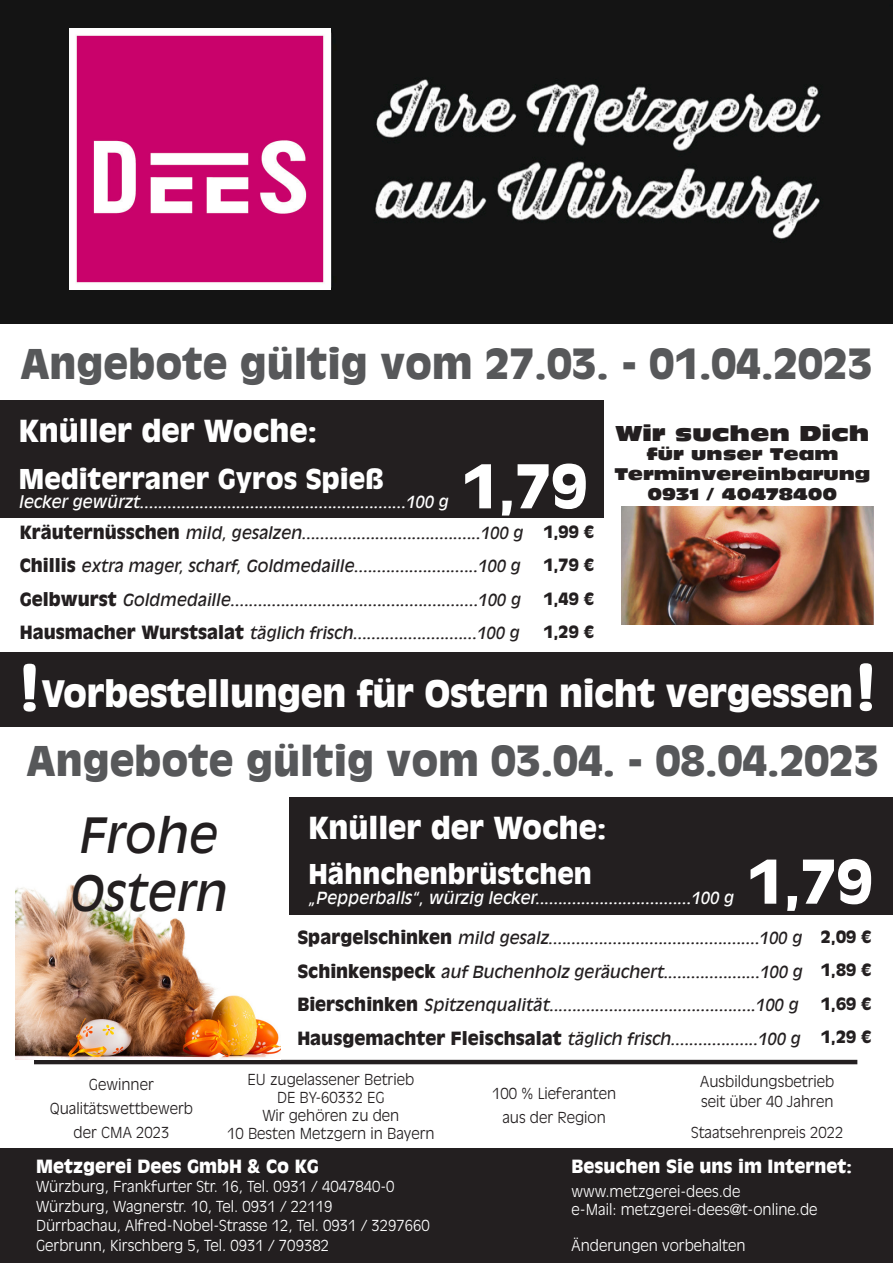
<style>
.page{position:relative;width:893px;height:1263px;background:#fff}
.page>*{position:absolute;margin:0;border:0;box-sizing:border-box;transform-origin:0 0}
.t1{font:900 58.5px "Antique Olive Std";color:#fff}
.t2{font:italic 48px/57.6px "Antique Olive Std";color:#231f20}
.t3{font:900 40.5px "Antique Olive Std";color:#57585a}
.t4{font:900 36px "Antique Olive Std";letter-spacing:-.01em;color:#fff}
.t5{font:900 30px "Antique Olive Std";color:#fff}
.t6{font:900 27px "Antique Olive Std";color:#fff}
.t7{font:21px "Antique Olive Std Nord";color:#231f20}
.t8{font:900 18px "Antique Olive Std";color:#fff}
.t9{font:italic 16.5px/33.5px "Antique Olive Std";color:#231f20}
.t10{font:italic 16.5px "Antique Olive Std";color:#fff}
.t11{font:16.5px/19.8px "Antique Olive Std Nord";color:#231f20;text-align:center}
.t12{font:900 16.5px/33.5px "Antique Olive Std";color:#231f20;text-align:justify}
.t13{font:300 15px/19.5px "Antique Olive Std";color:#fff}
.t14{font:300 15px/24px "Antique Olive Std";color:#231f20;text-align:center}
.s1{font-weight:900;font-style:normal;font-size:18px}
.s2{font-size:63px}
</style>
<div class="page">
<img style="left:0;top:0;width:893px;height:323px">
<div style="left:0;top:1148px;width:893px;height:115px;background:#231f20"></div>
<hr style="left:34px;top:1060px;width:823px;height:4px;background:#231f20">
<img style="left:622px;top:506px;width:252px;height:118px">
<img style="left:70px;top:28px;width:261px;height:261px">
<div style="left:289px;top:797px;width:604px;height:117px;background:#231f20"></div>
<div style="left:0;top:653px;width:893px;height:74px;background:#231f20"></div>
<div style="left:0;top:400px;width:603px;height:118px;background:#231f20"></div>
<img style="left:16px;top:884px;width:265px;height:176px">
<h3 class="t3" style="left:20px;top:340px;width:854px">Angebote gültig vom 27.03. - 01.04.2023</h3>
<h3 class="t5" style="left:19px;top:413px;width:300px">Knüller der Woche:</h3>
<h3 class="t6" style="left:19px;top:462px;width:366px">Mediterraner Gyros Spieß</h3>
<p class="t10" style="left:19px;top:492px;width:431px">lecker gewürzt..........................................................100 g</p>
<h1 class="t1" style="left:462px;top:452px;width:127px">1,79</h1>
<p class="t7" style="left:615px;top:420px;width:256px">Wir suchen Dich</p>
<p class="t11" style="left:614px;top:444px;width:258px">für unser Team<br>Terminvereinbarung<br>0931 / 40478400</p>
<p class="t9" style="left:20px;top:516px;width:505px"><span class="s1">Kräuternüsschen</span> mild, gesalzen.......................................100 g <span class="s1">Chillis</span> extra mager, scharf, Goldmedaille...........................100 g <span class="s1">Gelbwurst</span> Goldmedaille......................................................100 g <span class="s1">Hausmacher Wurstsalat</span> täglich frisch...........................100 g</p>
<p class="t12" style="left:543px;top:515px;width:52px">1,99 € 1,79 € 1,49 € 1,29 €</p>
<h3 class="t4" style="left:16px;top:672px;width:866px"><span class="s2">!</span>Vorbestellungen für Ostern nicht vergessen<span class="s2">!</span></h3>
<h3 class="t3" style="left:27px;top:736px;width:854px">Angebote gültig vom 03.04. - 08.04.2023</h3>
<h3 class="t5" style="left:308px;top:810px;width:300px">Knüller der Woche:</h3>
<h3 class="t6" style="left:308px;top:858px;width:285px">Hähnchenbrüstchen</h3>
<p class="t10" style="left:308px;top:888px;width:427px">„Pepperballs“, würzig lecker..................................100 g</p>
<h2 class="t2" style="left:69px;top:807px;width:159px">Frohe<br>Ostern</h2>
<h1 class="t1" style="left:747px;top:847px;width:127px">1,79</h1>
<p class="t9" style="left:297px;top:921px;width:506px"><span class="s1">Spargelschinken</span> mild gesalz..............................................100 g <span class="s1">Schinkenspeck</span> auf Buchenholz geräuchert.....................100 g <span class="s1">Bierschinken</span> Spitzenqualität.............................................100 g <span class="s1">Hausgemachter Fleischsalat</span> täglich frisch...................100 g</p>
<p class="t12" style="left:821px;top:920px;width:52px">2,09 € 1,89 € 1,69 € 1,29 €</p>
<p class="t14" style="left:50px;top:1072px;width:145px">Gewinner<br>Qualitätswettbewerb der CMA 2023</p>
<p class="t14" style="left:227px;top:1071px;width:209px;line-height:18px">EU zugelassener Betrieb<br>DE BY-60332 EG<br>Wir gehören zu den<br>10 Besten Metzgern in Bayern</p>
<p class="t8" style="left:36px;top:1155px;width:284px">Metzgerei Dees GmbH &amp; Co KG</p>
<p class="t13" style="left:36px;top:1177px;width:395px">Würzburg, Frankfurter Str. 16, Tel. 0931 / 4047840-0<br>Würzburg, Wagnerstr. 10, Tel. 0931 / 22119<br>Dürrbachau, Alfred-Nobel-Strasse 12, Tel. 0931 / 3297660<br>Gerbrunn, Kirschberg 5, Tel. 0931 / 709382</p>
<p class="t14" style="left:492px;top:1082px;width:126px">100 % Lieferanten aus der Region</p>
<p class="t14" style="left:700px;top:1072px;width:136px;line-height:19.5px;text-align:left">Ausbildungsbetrieb seit über 40 Jahren</p>
<p class="t14" style="left:691px;top:1121px;width:154px">Staatsehrenpreis 2022</p>
<p class="t8" style="left:572px;top:1155px;width:282px">Besuchen Sie uns im Internet:</p>
<p class="t13" style="left:572px;top:1182px;width:248px;line-height:18px">www.metzgerei-dees.de<br>e-Mail: metzgerei-dees@t-online.de</p>
<p class="t13" style="left:572px;top:1236px;width:176px">Änderungen vorbehalten</p>
</div>
